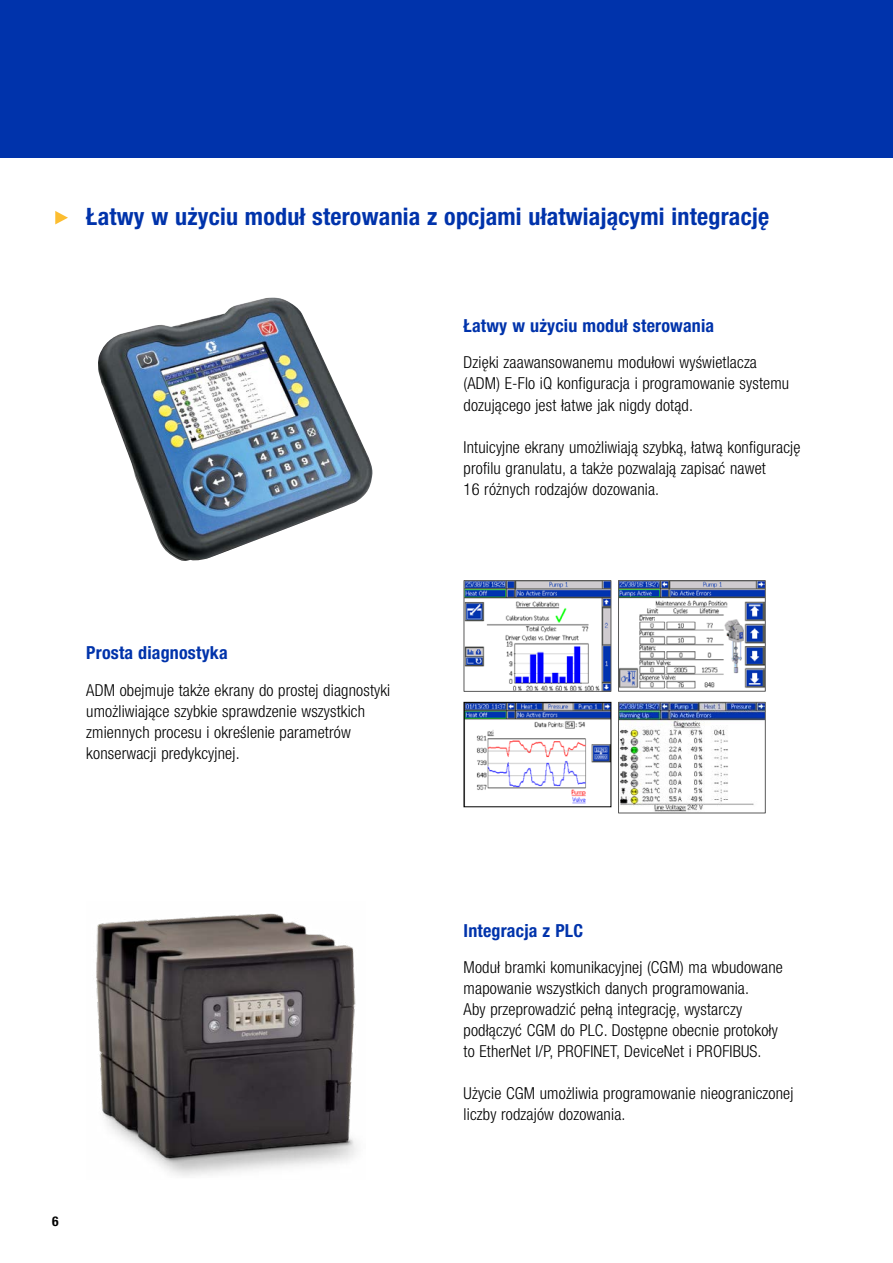
<style>
.page{position:relative;width:893px;height:1263px;background:#fff}
.page>*{position:absolute;margin:0;border:0;box-sizing:border-box;transform-origin:0 0}
.t1{font:700 condensed 24px "Helvetica Neue LTCE";letter-spacing:.01em;color:#0033ab}
.t2{font:700 condensed 18px "Helvetica Neue LTCE";letter-spacing:.01em;color:#0033ab}
.t3{font:300 condensed 16.5px/21px "Helvetica Neue LTCE";letter-spacing:.01em;color:#000}
.t4{font:700 condensed 13.5px "Helvetica Neue LT Std";color:#000}
</style>
<div class="page">
<div style="left:0;top:0;width:893px;height:157px;background:#0033ab"></div>
<img style="left:98px;top:297px;width:275px;height:264px">
<img style="left:96px;top:913px;width:261px;height:263px">
<img style="left:466px;top:582px;width:143px;height:108px">
<div style="left:464px;top:580px;width:147px;height:112px;border:1px solid #595959"></div>
<img style="left:620px;top:582px;width:144px;height:107px">
<div style="left:618px;top:580px;width:148px;height:112px;border:1px solid #595959"></div>
<img style="left:466px;top:704px;width:143px;height:100px">
<div style="left:464px;top:702px;width:147px;height:105px;border:1px solid #000"></div>
<img style="left:620px;top:704px;width:144px;height:107px">
<div style="left:618px;top:702px;width:148px;height:111px;border:1px solid #595959"></div>
<svg style="left:55px;top:211px;width:13px;height:13px"></svg>
<h1 class="t1" style="left:86px;top:202px;width:684px">Łatwy w użyciu moduł sterowania z opcjami ułatwiającymi integrację</h1>
<p class="t2" style="left:86px;top:641px;width:143px">Prosta diagnostyka</p>
<p class="t3" style="left:86px;top:679px;width:306px">ADM obejmuje także ekrany do prostej diagnostyki umożliwiające szybkie sprawdzenie wszystkich zmiennych procesu i określenie parametrów konserwacji predykcyjnej.</p>
<p class="t2" style="left:464px;top:314px;width:252px">Łatwy w użyciu moduł sterowania</p>
<p class="t3" style="left:464px;top:352px;width:327px">Dzięki zaawansowanemu modułowi wyświetlacza (ADM) E-Flo iQ konfiguracja i programowanie systemu dozującego jest łatwe jak nigdy dotąd.</p>
<p class="t3" style="left:464px;top:436px;width:338px">Intuicyjne ekrany umożliwiają szybką, łatwą konfigurację profilu granulatu, a także pozwalają zapisać nawet<br>16 różnych rodzajów dozowania.</p>
<p class="t4" style="left:52px;top:1213px;width:8px">6</p>
<p class="t2" style="left:464px;top:919px;width:121px">Integracja z PLC</p>
<p class="t3" style="left:464px;top:957px;width:321px">Moduł bramki komunikacyjnej (CGM) ma wbudowane mapowanie wszystkich danych programowania.<br>Aby przeprowadzić pełną integrację, wystarczy podłączyć CGM do PLC. Dostępne obecnie protokoły to EtherNet I/P, PROFINET, DeviceNet i PROFIBUS.</p>
<p class="t3" style="left:464px;top:1083px;width:331px">Użycie CGM umożliwia programowanie nieograniczonej liczby rodzajów dozowania.</p>
</div>
